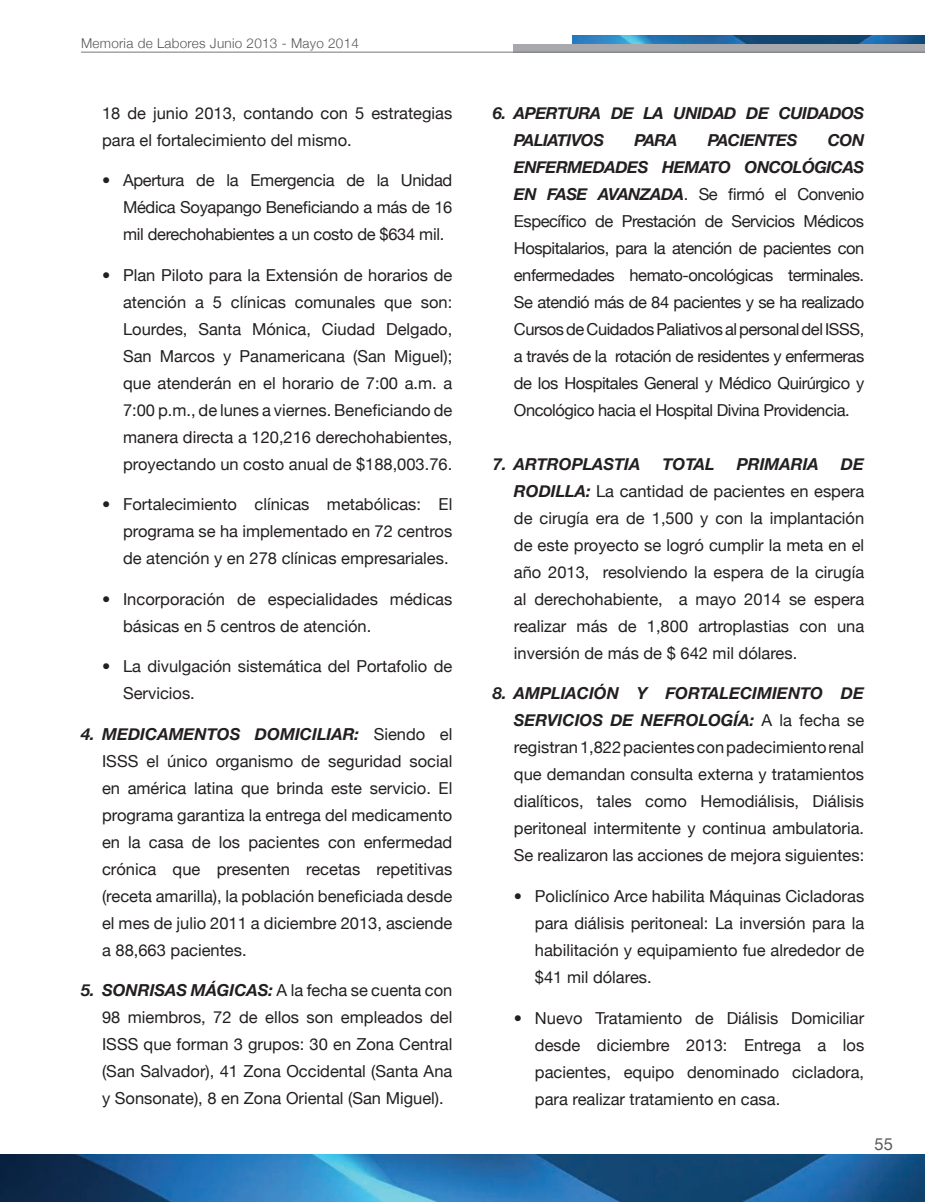
<style>
.page{position:relative;width:925px;height:1202px;background:#fff}
.page>*{position:absolute;margin:0;border:0;box-sizing:border-box;transform-origin:0 0}
.t1{font:16.5px/27px "Helvetica Neue";color:#231f20;text-align:justify}
.t2{font:italic 700 16.5px/27px "Helvetica Neue";letter-spacing:-.025em;color:#231f20}
.t3{font:italic 700 16.5px "Helvetica Neue";color:#231f20}
.t4{font:16.5px "Helvetica Neue";color:#57585a}
.t5{font:300 13.5px "Helvetica Neue";letter-spacing:.02em;color:#57585a}
.s1{font-weight:700;font-style:italic}
</style>
<div class="page">
<img style="left:0;top:1154px;width:925px;height:48px">
<img style="left:572px;top:35px;width:353px;height:9px">
<div style="left:513px;top:44px;width:412px;height:8px;background:#a8a9ad"></div>
<hr style="left:81px;top:52px;width:844px;height:1px;background:#76787b">
<p class="t5" style="left:81px;top:35px;width:279px">Memoria de Labores Junio 2013 - Mayo 2014</p>
<p class="t1" style="left:102px;top:99px;width:352px">18 de junio 2013, contando con 5 estrategias para el fortalecimiento del mismo.</p>
<p class="t1" style="left:123px;top:166px;width:331px;text-indent:-21px">• Apertura de la Emergencia de la Unidad Médica Soyapango Beneficiando a más de 16 mil derechohabientes a un costo de $634 mil.</p>
<p class="t1" style="left:123px;top:261px;width:331px;text-indent:-21px">• Plan Piloto para la Extensión de horarios de atención a 5 clínicas comunales que son:<br>Lourdes, Santa Mónica, Ciudad Delgado, San Marcos y Panamericana (San Miguel); que atenderán en el horario de 7:00 a.m. a 7:00 p.m., de lunes a viernes. Beneficiando de manera directa a 120,216 derechohabientes, proyectando un costo anual de $188,003.76.</p>
<p class="t1" style="left:123px;top:490px;width:331px;text-indent:-21px">• Fortalecimiento clínicas metabólicas: El programa se ha implementado en 72 centros de atención y en 278 clínicas empresariales.</p>
<p class="t1" style="left:123px;top:585px;width:331px;text-indent:-21px">• Incorporación de especialidades médicas básicas en 5 centros de atención.</p>
<p class="t1" style="left:123px;top:652px;width:331px;text-indent:-21px">• La divulgación sistemática del Portafolio de<br>Servicios.</p>
<p class="t1" style="left:102px;top:720px;width:352px;text-indent:-21px"><span class="s1">4. MEDICAMENTOS DOMICILIAR:</span> Siendo el ISSS el único organismo de seguridad social en américa latina que brinda este servicio. El programa garantiza la entrega del medicamento en la casa de los pacientes con enfermedad crónica que presenten recetas repetitivas (receta amarilla), la población beneficiada desde el mes de julio 2011 a diciembre 2013, asciende a 88,663 pacientes.</p>
<p class="t1" style="left:102px;top:976px;width:352px;text-indent:-21px"><span class="s1">5. SONRISAS MÁGICAS:</span> A la fecha se cuenta con 98 miembros, 72 de ellos son empleados del ISSS que forman 3 grupos: 30 en Zona Central (San Salvador), 41 Zona Occidental (Santa Ana y Sonsonate), 8 en Zona Oriental (San Miguel).</p>
<p class="t2" style="left:514px;top:99px;width:352px;text-indent:-21px">6. APERTURA DE LA UNIDAD DE CUIDADOS<br>PALIATIVOS</p>
<p class="t1" style="left:514px;top:126px;width:352px;text-indent:314px"><span class="s1">CON ENFERMEDADES HEMATO ONCOLÓGICAS EN FASE AVANZADA</span>. Se firmó el Convenio Específico de Prestación de Servicios Médicos Hospitalarios, para la atención de pacientes con enfermedades hemato-oncológicas terminales.<br>Se atendió más de 84 pacientes y se ha realizado Cursos de Cuidados Paliativos al personal del ISSS, a través de la rotación de residentes y enfermeras de los Hospitales General y Médico Quirúrgico y Oncológico hacia el Hospital Divina Providencia.</p>
<p class="t3" style="left:493px;top:454px;width:149px">7. ARTROPLASTIA</p>
<p class="t2" style="left:662px;top:450px;width:54px">TOTAL</p>
<p class="t3" style="left:737px;top:454px;width:84px">PRIMARIA</p>
<p class="t2" style="left:634px;top:126px;width:44px">PARA</p>
<p class="t2" style="left:708px;top:126px;width:91px">PACIENTES</p>
<p class="t1" style="left:514px;top:450px;width:352px;text-indent:327px"><span class="s1">DE RODILLA:</span> La cantidad de pacientes en espera de cirugía era de 1,500 y con la implantación de este proyecto se logró cumplir la meta en el año 2013, resolviendo la espera de la cirugía al derechohabiente, a mayo 2014 se espera realizar más de 1,800 artroplastias con una inversión de más de $ 642 mil dólares.</p>
<p class="t1" style="left:514px;top:680px;width:352px;text-indent:-21px"><span class="s1">8. AMPLIACIÓN Y FORTALECIMIENTO DE SERVICIOS DE NEFROLOGÍA:</span> A la fecha se registran 1,822 pacientes con padecimiento renal que demandan consulta externa y tratamientos dialíticos, tales como Hemodiálisis, Diálisis peritoneal intermitente y continua ambulatoria.<br>Se realizaron las acciones de mejora siguientes:</p>
<p class="t1" style="left:535px;top:882px;width:331px;text-indent:-21px">• Policlínico Arce habilita Máquinas Cicladoras para diálisis peritoneal: La inversión para la habilitación y equipamiento fue alrededor de $41 mil dólares.</p>
<p class="t1" style="left:535px;top:1004px;width:331px;text-indent:-21px">• Nuevo Tratamiento de Diálisis Domiciliar desde diciembre 2013: Entrega a los pacientes, equipo denominado cicladora, para realizar tratamiento en casa.</p>
<p class="t4" style="left:874px;top:1133px;width:20px">55</p>
</div>
